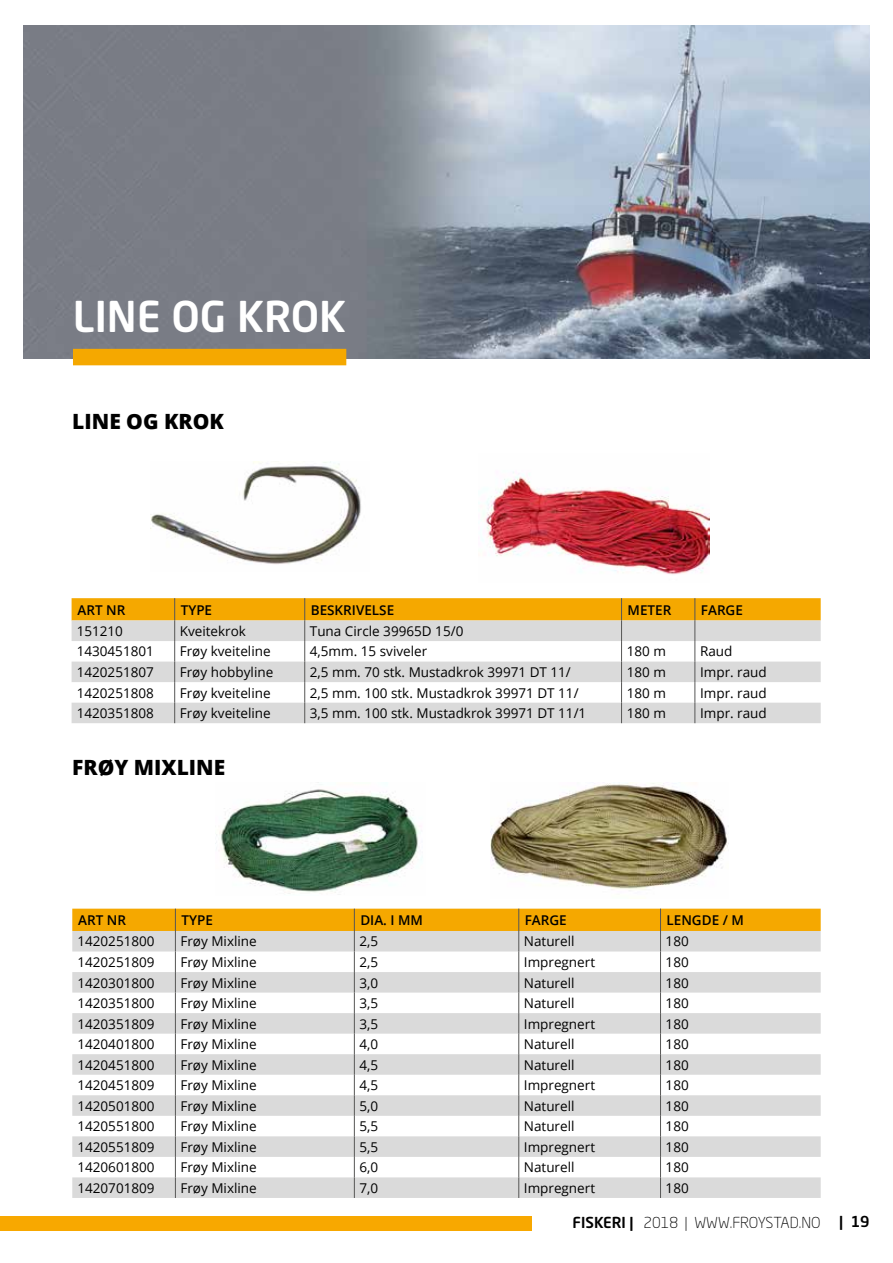
<style>
.page{position:relative;width:893px;height:1263px;background:#fff}
.page>*{position:absolute;margin:0;border:0;box-sizing:border-box;transform-origin:0 0}
.t1{font:500 42px "Neo Sans Pro";color:#fff}
.t2{font:800 21px "Open Sans";color:#000}
.t3{font:300 15px "Neo Sans Pro";color:#000}
.t4{font:13.5px "Open Sans";color:#000}
.t5{font:600 13.5px "Open Sans";color:#000}
.s1{font-weight:500}
</style>
<div class="page">
<svg style="left:72px;top:598px;width:749px;height:125px"></svg>
<svg style="left:72px;top:909px;width:749px;height:289px"></svg>
<img style="left:481px;top:472px;width:228px;height:103px">
<img style="left:215px;top:782px;width:207px;height:112px">
<img style="left:490px;top:782px;width:238px;height:108px">
<img style="left:151px;top:461px;width:210px;height:103px">
<img style="left:23px;top:26px;width:847px;height:332px">
<div style="left:73px;top:349px;width:273px;height:16px;background:#f5a800"></div>
<div style="left:0;top:1216px;width:531px;height:15px;background:#f8a800"></div>
<h1 class="t1" style="left:73px;top:290px;width:275px">LINE OG KROK</h1>
<h2 class="t2" style="left:72px;top:405px;width:153px">LINE OG KROK</h2>
<p class="t5" style="left:78px;top:600px;width:49px">ART NR</p>
<p class="t5" style="left:181px;top:600px;width:33px">TYPE</p>
<p class="t5" style="left:311px;top:600px;width:85px">BESKRIVELSE</p>
<p class="t5" style="left:628px;top:600px;width:45px">METER</p>
<p class="t5" style="left:701px;top:600px;width:44px">FARGE</p>
<p class="t4" style="left:77px;top:622px;width:48px">151210</p>
<p class="t4" style="left:180px;top:622px;width:68px">Kveitekrok</p>
<p class="t4" style="left:310px;top:622px;width:155px">Tuna Circle 39965D 15/0</p>
<p class="t4" style="left:77px;top:642px;width:79px">1430451801</p>
<p class="t4" style="left:180px;top:642px;width:92px">Frøy kveiteline</p>
<p class="t4" style="left:310px;top:642px;width:119px">4,5mm. 15 sviveler</p>
<p class="t4" style="left:627px;top:642px;width:41px">180 m</p>
<p class="t4" style="left:700px;top:642px;width:34px">Raud</p>
<p class="t4" style="left:77px;top:663px;width:79px">1420251807</p>
<p class="t4" style="left:180px;top:663px;width:95px">Frøy hobbyline</p>
<p class="t4" style="left:310px;top:663px;width:262px">2,5 mm. 70 stk. Mustadkrok 39971 DT 11/</p>
<p class="t4" style="left:627px;top:663px;width:41px">180 m</p>
<p class="t4" style="left:700px;top:663px;width:68px">Impr. raud</p>
<p class="t4" style="left:77px;top:683px;width:79px">1420251808</p>
<p class="t4" style="left:180px;top:683px;width:92px">Frøy kveiteline</p>
<p class="t4" style="left:310px;top:683px;width:270px">2,5 mm. 100 stk. Mustadkrok 39971 DT 11/</p>
<p class="t4" style="left:627px;top:683px;width:41px">180 m</p>
<p class="t4" style="left:700px;top:683px;width:68px">Impr. raud</p>
<p class="t4" style="left:77px;top:704px;width:79px">1420351808</p>
<p class="t4" style="left:180px;top:704px;width:92px">Frøy kveiteline</p>
<p class="t4" style="left:310px;top:704px;width:278px">3,5 mm. 100 stk. Mustadkrok 39971 DT 11/1</p>
<p class="t4" style="left:627px;top:704px;width:41px">180 m</p>
<p class="t4" style="left:700px;top:704px;width:68px">Impr. raud</p>
<h2 class="t2" style="left:72px;top:752px;width:155px">FRØY MIXLINE</h2>
<p class="t5" style="left:78px;top:911px;width:49px">ART NR</p>
<p class="t5" style="left:181px;top:911px;width:33px">TYPE</p>
<p class="t5" style="left:360px;top:911px;width:64px">DIA. I MM</p>
<p class="t5" style="left:525px;top:911px;width:44px">FARGE</p>
<p class="t5" style="left:666px;top:911px;width:79px">LENGDE / M</p>
<p class="t4" style="left:77px;top:932px;width:79px">1420251800</p>
<p class="t4" style="left:181px;top:932px;width:78px">Frøy Mixline</p>
<p class="t4" style="left:359px;top:932px;width:20px">2,5</p>
<p class="t4" style="left:524px;top:932px;width:52px">Naturell</p>
<p class="t4" style="left:666px;top:932px;width:25px">180</p>
<p class="t4" style="left:77px;top:953px;width:79px">1420251809</p>
<p class="t4" style="left:181px;top:953px;width:78px">Frøy Mixline</p>
<p class="t4" style="left:359px;top:953px;width:20px">2,5</p>
<p class="t4" style="left:524px;top:953px;width:73px">Impregnert</p>
<p class="t4" style="left:666px;top:953px;width:25px">180</p>
<p class="t4" style="left:77px;top:973px;width:79px">1420301800</p>
<p class="t4" style="left:181px;top:973px;width:78px">Frøy Mixline</p>
<p class="t4" style="left:359px;top:973px;width:20px">3,0</p>
<p class="t4" style="left:524px;top:973px;width:52px">Naturell</p>
<p class="t4" style="left:666px;top:973px;width:25px">180</p>
<p class="t4" style="left:77px;top:994px;width:79px">1420351800</p>
<p class="t4" style="left:181px;top:994px;width:78px">Frøy Mixline</p>
<p class="t4" style="left:359px;top:994px;width:20px">3,5</p>
<p class="t4" style="left:524px;top:994px;width:52px">Naturell</p>
<p class="t4" style="left:666px;top:994px;width:25px">180</p>
<p class="t4" style="left:77px;top:1014px;width:79px">1420351809</p>
<p class="t4" style="left:181px;top:1014px;width:78px">Frøy Mixline</p>
<p class="t4" style="left:359px;top:1014px;width:20px">3,5</p>
<p class="t4" style="left:524px;top:1014px;width:73px">Impregnert</p>
<p class="t4" style="left:666px;top:1014px;width:25px">180</p>
<p class="t4" style="left:77px;top:1035px;width:79px">1420401800</p>
<p class="t4" style="left:181px;top:1035px;width:78px">Frøy Mixline</p>
<p class="t4" style="left:359px;top:1035px;width:20px">4,0</p>
<p class="t4" style="left:524px;top:1035px;width:52px">Naturell</p>
<p class="t4" style="left:666px;top:1035px;width:25px">180</p>
<p class="t4" style="left:77px;top:1055px;width:79px">1420451800</p>
<p class="t4" style="left:181px;top:1055px;width:78px">Frøy Mixline</p>
<p class="t4" style="left:359px;top:1055px;width:20px">4,5</p>
<p class="t4" style="left:524px;top:1055px;width:52px">Naturell</p>
<p class="t4" style="left:666px;top:1055px;width:25px">180</p>
<p class="t4" style="left:77px;top:1076px;width:79px">1420451809</p>
<p class="t4" style="left:181px;top:1076px;width:78px">Frøy Mixline</p>
<p class="t4" style="left:359px;top:1076px;width:20px">4,5</p>
<p class="t4" style="left:524px;top:1076px;width:73px">Impregnert</p>
<p class="t4" style="left:666px;top:1076px;width:25px">180</p>
<p class="t4" style="left:77px;top:1096px;width:79px">1420501800</p>
<p class="t4" style="left:181px;top:1096px;width:78px">Frøy Mixline</p>
<p class="t4" style="left:359px;top:1096px;width:20px">5,0</p>
<p class="t4" style="left:524px;top:1096px;width:52px">Naturell</p>
<p class="t4" style="left:666px;top:1096px;width:25px">180</p>
<p class="t4" style="left:77px;top:1117px;width:79px">1420551800</p>
<p class="t4" style="left:181px;top:1117px;width:78px">Frøy Mixline</p>
<p class="t4" style="left:359px;top:1117px;width:20px">5,5</p>
<p class="t4" style="left:524px;top:1117px;width:52px">Naturell</p>
<p class="t4" style="left:666px;top:1117px;width:25px">180</p>
<p class="t4" style="left:77px;top:1137px;width:79px">1420551809</p>
<p class="t4" style="left:181px;top:1137px;width:78px">Frøy Mixline</p>
<p class="t4" style="left:359px;top:1137px;width:20px">5,5</p>
<p class="t4" style="left:524px;top:1137px;width:73px">Impregnert</p>
<p class="t4" style="left:666px;top:1137px;width:25px">180</p>
<p class="t4" style="left:77px;top:1158px;width:79px">1420601800</p>
<p class="t4" style="left:181px;top:1158px;width:78px">Frøy Mixline</p>
<p class="t4" style="left:359px;top:1158px;width:20px">6,0</p>
<p class="t4" style="left:524px;top:1158px;width:52px">Naturell</p>
<p class="t4" style="left:666px;top:1158px;width:25px">180</p>
<p class="t4" style="left:77px;top:1179px;width:79px">1420701809</p>
<p class="t4" style="left:181px;top:1179px;width:78px">Frøy Mixline</p>
<p class="t4" style="left:359px;top:1179px;width:20px">7,0</p>
<p class="t4" style="left:524px;top:1179px;width:73px">Impregnert</p>
<p class="t4" style="left:666px;top:1179px;width:25px">180</p>
<p class="t3" style="left:573px;top:1213px;width:298px"><span class="s1">FISKERI |</span> 2018 | WWW.FROYSTAD.NO <span class="s1">| 19</span></p>
</div>
